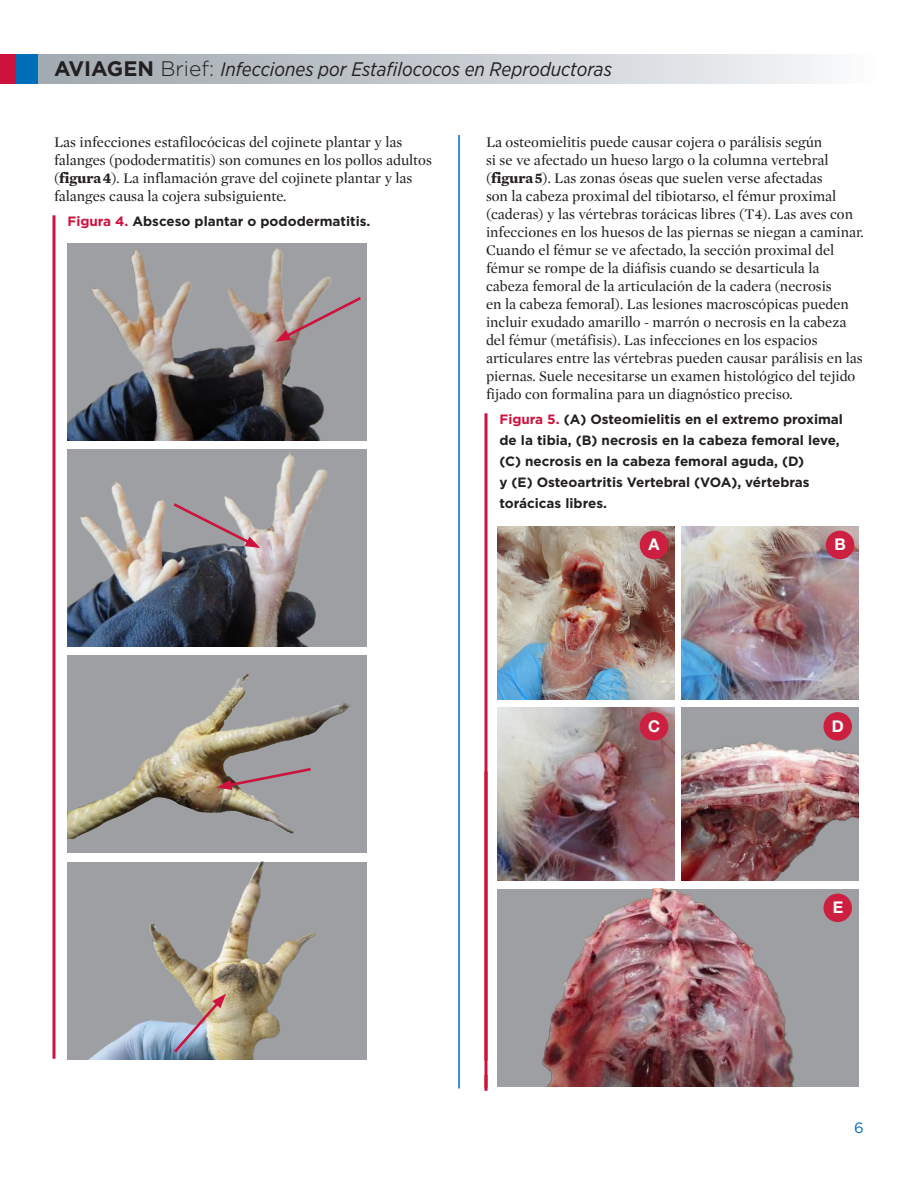
<style>
.page{position:relative;width:918px;height:1188px;background:#fff}
.page>*{position:absolute;margin:0;border:0;box-sizing:border-box;transform-origin:0 0}
.t1{font:italic 19.5px "Gotham Narrow";color:#231f20}
.t2{font:700 16.2px "Helvetica Neue";color:#fff}
.Body{font:15px/18px "Mercury Display Roman";color:#231f20}
.t3{font:15px "Gotham";color:#006fba}
.Figure{font:700 13.5px/21px "Gotham";color:#231f20}
.s1{font-family:"Gotham";font-weight:700;font-style:normal;font-size:21px}
.s2{font-family:"Gotham";font-weight:300;font-style:normal;font-size:21px}
.s3{font-family:"Mercury Text G4";font-weight:700}
.s4{color:#cd123d}
</style>
<div class="page">
<div style="left:37px;top:54px;width:839px;height:30px;background:linear-gradient(to right,#9da6ad,#f6f7f9)"></div>
<div style="left:0;top:54px;width:16px;height:30px;background:#cd123d"></div>
<div style="left:16px;top:54px;width:22px;height:30px;background:#006fba"></div>
<svg style="left:52px;top:215px;width:4px;height:844px;background:#d94d6d"></svg>
<svg style="left:484px;top:413px;width:4px;height:359px"></svg>
<hr style="left:459px;top:135px;width:1px;height:953px;background:#006fba">
<div style="left:67px;top:656px;width:300px;height:197px;background:#9d9fa2"></div>
<img style="left:67px;top:674px;width:283px;height:165px">
<img style="left:67px;top:243px;width:300px;height:197px">
<svg style="left:275px;top:295px;width:89px;height:47px;background:#a59495"></svg>
<div style="left:67px;top:449px;width:300px;height:198px;background:#9d9fa2"></div>
<img style="left:67px;top:453px;width:260px;height:194px">
<svg style="left:171px;top:501px;width:89px;height:47px"></svg>
<div style="left:67px;top:862px;width:300px;height:197px;background:#9d9fa2"></div>
<img style="left:89px;top:862px;width:227px;height:197px">
<img style="left:171px;top:994px;width:55px;height:62px">
<div style="left:497px;top:889px;width:362px;height:197px;background:#9d9fa2"></div>
<img style="left:542px;top:889px;width:292px;height:197px">
<img style="left:681px;top:708px;width:178px;height:173px">
<img style="left:497px;top:526px;width:178px;height:173px">
<img style="left:497px;top:708px;width:178px;height:173px">
<img style="left:681px;top:526px;width:178px;height:173px">
<div style="left:640px;top:531px;width:28px;height:28px;background:#cd1f40;border-radius:50%"></div>
<div style="left:826px;top:531px;width:28px;height:28px;background:#cd1f40;border-radius:50%"></div>
<div style="left:640px;top:712px;width:28px;height:29px;background:#cd1f40;border-radius:50%"></div>
<div style="left:824px;top:712px;width:28px;height:29px;background:#cd1f40;border-radius:50%"></div>
<div style="left:824px;top:894px;width:28px;height:28px;background:#cd1f40;border-radius:50%"></div>
<svg style="left:484px;top:772px;width:4px;height:319px"></svg>
<svg style="left:217px;top:766px;width:97px;height:24px"></svg>
<h1 class="t1" style="left:54px;top:57px;width:559px"><span class="s1">AVIAGEN</span> <span class="s2">Brief:</span> Infecciones por Estafilococos en Reproductoras</h1>
<p class="Body" style="left:54px;top:133px;width:379px">Las infecciones estafilocócicas del cojinete plantar y las falanges (pododermatitis) son comunes en los pollos adultos (<span class="s3">figura 4</span>). La inflamación grave del cojinete plantar y las falanges causa la cojera subsiguiente.</p>
<p class="Figure" style="left:68px;top:211px;width:304px"><span class="s4">Figura 4.</span> Absceso plantar o pododermatitis.</p>
<p class="Body" style="left:486px;top:133px;width:379px">La osteomielitis puede causar cojera o parálisis según<br>si se ve afectado un hueso largo o la columna vertebral (<span class="s3">figura 5</span>). Las zonas óseas que suelen verse afectadas<br>son la cabeza proximal del tibiotarso, el fémur proximal (caderas) y las vértebras torácicas libres (T4). Las aves con infecciones en los huesos de las piernas se niegan a caminar.<br>Cuando el fémur se ve afectado, la sección proximal del fémur se rompe de la diáfisis cuando se desarticula la cabeza femoral de la articulación de la cadera (necrosis<br>en la cabeza femoral). Las lesiones macroscópicas pueden incluir exudado amarillo - marrón o necrosis en la cabeza del fémur (metáfisis). Las infecciones en los espacios articulares entre las vértebras pueden causar parálisis en las piernas. Suele necesitarse un examen histológico del tejido fijado con formalina para un diagnóstico preciso.</p>
<p class="Figure" style="left:500px;top:409px;width:345px"><span class="s4">Figura 5.</span> (A) Osteomielitis en el extremo proximal de la tibia, (B) necrosis en la cabeza femoral leve, (C) necrosis en la cabeza femoral aguda, (D)<br>y (E) Osteoartritis Vertebral (VOA), vértebras torácicas libres.</p>
<p class="t2" style="left:648px;top:534px;width:13px">A</p>
<p class="t2" style="left:834px;top:534px;width:13px">B</p>
<p class="t2" style="left:648px;top:716px;width:13px">C</p>
<p class="t2" style="left:832px;top:716px;width:13px">D</p>
<p class="t2" style="left:833px;top:897px;width:12px">E</p>
<p class="t3" style="left:854px;top:1119px;width:11px">6</p>
</div>
